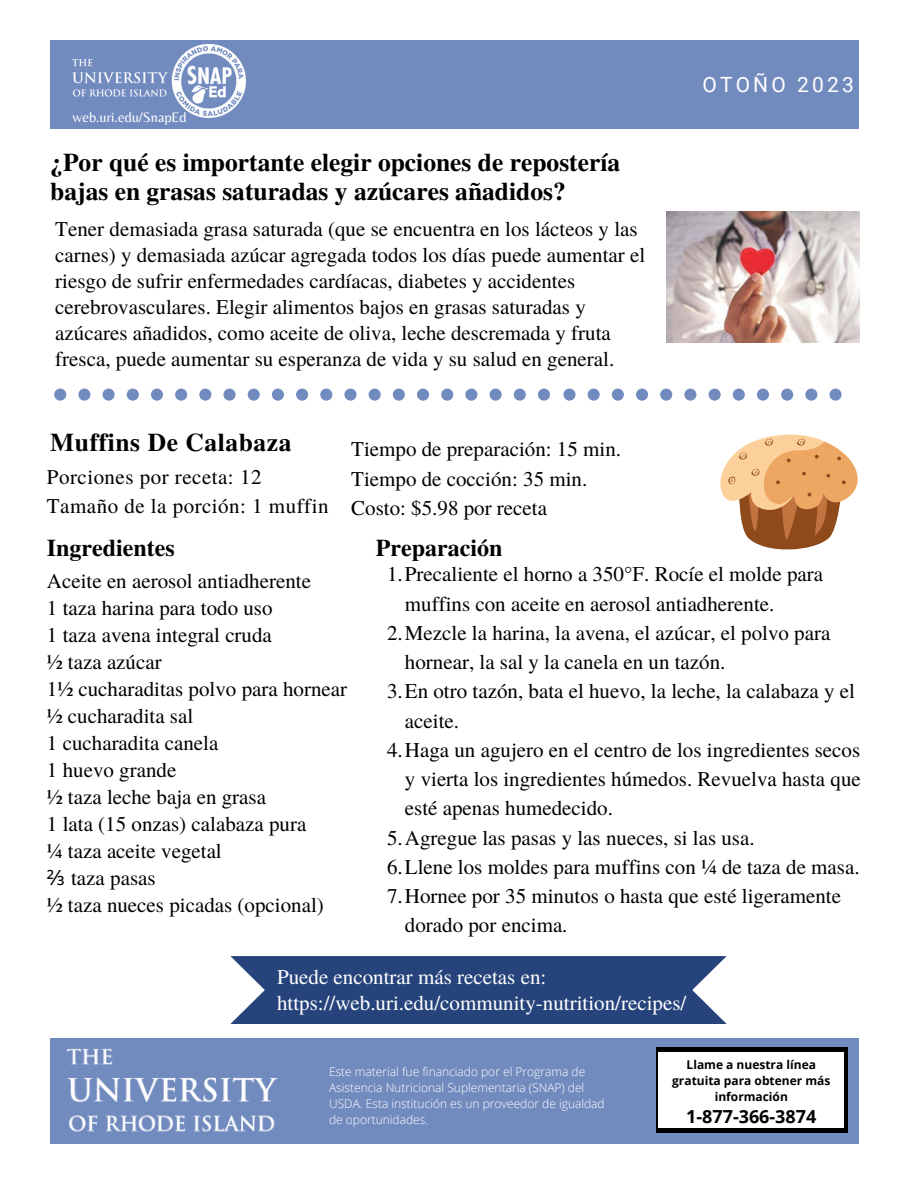
<style>
.page{position:relative;width:918px;height:1188px;background:#fff}
.page>*{position:absolute;margin:0;border:0;box-sizing:border-box;transform-origin:0 0}
.t1{font:700 25.5px/29.2px "Te X Gyre Termes";color:#000}
.t2{font:700 25.5px "Te X Gyre Termes";letter-spacing:.025em;color:#000}
.t3{font:700 24px "Te X Gyre Termes";color:#000}
.t4{font:21px/29.2px "Te X Gyre Termes";color:#000}
.t5{font:21px "Te X Gyre Termes";color:#fff}
.t6{font:21px "Te X Gyre Termes";letter-spacing:.025em;color:#000}
.t7{font:21px "Roboto";letter-spacing:.15em;color:#fff}
.t8{font:700 18px "Open Sans";color:#000}
.t9{font:14.25px "Belleza";color:#fff}
.t10{font:300 12px/16px "Open Sans";color:#fff}
.t11{font:700 12px/16px "Open Sans";color:#000;text-align:center}
.s1{font-family:"Noto Sans"}
</style>
<div class="page">
<div style="left:50px;top:40px;width:809px;height:89px;background:#728bbf"></div>
<div style="left:50px;top:1038px;width:809px;height:106px;background:#728bbf"></div>
<img style="left:68px;top:1048px;width:209px;height:84px">
<div style="left:656px;top:1048px;width:192px;height:85px;background:#000"></div>
<div style="left:658px;top:1052px;width:186px;height:76px;background:#fff"></div>
<svg style="left:54px;top:389px;width:496px;height:12px"></svg>
<svg style="left:563px;top:389px;width:279px;height:12px"></svg>
<svg style="left:230px;top:956px;width:497px;height:68px;background:#365184"></svg>
<img style="left:667px;top:211px;width:192px;height:132px">
<svg style="left:720px;top:434px;width:138px;height:116px"></svg>
<img style="left:73px;top:45px;width:172px;height:73px">
<p class="t9" style="left:73px;top:109px;width:116px">web.uri.edu/SnapEd</p>
<p class="t1" style="left:50px;top:147px;width:571px">¿Por qué es importante elegir opciones de repostería bajas en grasas saturadas y azúcares añadidos?</p>
<p class="t4" style="left:55px;top:215px;width:591px;line-height:25.8px">Tener demasiada grasa saturada (que se encuentra en los lácteos y las carnes) y demasiada azúcar agregada todos los días puede aumentar el riesgo de sufrir enfermedades cardíacas, diabetes y accidentes cerebrovasculares. Elegir alimentos bajos en grasas saturadas y azúcares añadidos, como aceite de oliva, leche descremada y fruta fresca, puede aumentar su esperanza de vida y su salud en general.</p>
<p class="t7" style="left:703px;top:72px;width:153px">OTOÑO 2023</p>
<p class="t2" style="left:50px;top:422px;width:243px">Muffins De Calabaza</p>
<p class="t4" style="left:351px;top:434px;width:271px">Tiempo de preparación: 15 min.</p>
<p class="t4" style="left:351px;top:463px;width:238px">Tiempo de cocción: 35 min.</p>
<p class="t4" style="left:351px;top:493px;width:197px">Costo: $5.98 por receta</p>
<p class="t3" style="left:376px;top:529px;width:128px">Preparación</p>
<p class="t6" style="left:47px;top:461px;width:216px">Porciones por receta: 12</p>
<p class="t6" style="left:47px;top:491px;width:283px">Tamaño de la porción: 1 muffin</p>
<p class="t3" style="left:47px;top:529px;width:129px">Ingredientes</p>
<p class="t4" style="left:47px;top:565px;width:266px">Aceite en aerosol antiadherente</p>
<p class="t4" style="left:47px;top:592px;width:227px">1 taza harina para todo uso</p>
<p class="t4" style="left:47px;top:619px;width:226px">1 taza avena integral cruda</p>
<p class="t4" style="left:47px;top:646px;width:116px">½ taza azúcar</p>
<p class="t4" style="left:47px;top:673px;width:302px">1½ cucharaditas polvo para hornear</p>
<p class="t4" style="left:47px;top:700px;width:148px">½ cucharadita sal</p>
<p class="t4" style="left:47px;top:727px;width:173px">1 cucharadita canela</p>
<p class="t4" style="left:47px;top:754px;width:131px">1 huevo grande</p>
<p class="t4" style="left:47px;top:781px;width:221px">½ taza leche baja en grasa</p>
<p class="t4" style="left:47px;top:808px;width:261px">1 lata (15 onzas) calabaza pura</p>
<p class="t4" style="left:47px;top:835px;width:176px">¼ taza aceite vegetal</p>
<p class="t4" style="left:47px;top:862px;width:110px"><span class="s1">⅔</span> taza pasas</p>
<p class="t4" style="left:47px;top:889px;width:278px">½ taza nueces picadas (opcional)</p>
<p class="t4" style="left:405px;top:559px;width:420px;text-indent:-18px">1.Precaliente el horno a 350°F. Rocíe el molde para muffins con aceite en aerosol antiadherente.</p>
<p class="t4" style="left:405px;top:617px;width:427px;text-indent:-18px">2.Mezcle la harina, la avena, el azúcar, el polvo para hornear, la sal y la canela en un tazón.</p>
<p class="t4" style="left:405px;top:676px;width:452px;text-indent:-18px">3.En otro tazón, bata el huevo, la leche, la calabaza y el aceite.</p>
<p class="t4" style="left:405px;top:734px;width:457px;text-align:justify;text-indent:-18px">4.Haga un agujero en el centro de los ingredientes secos y vierta los ingredientes húmedos. Revuelva hasta que esté apenas humedecido.</p>
<p class="t4" style="left:387px;top:822px;width:369px">5.Agregue las pasas y las nueces, si las usa.</p>
<p class="t4" style="left:387px;top:851px;width:474px">6.Llene los moldes para muffins con ¼ de taza de masa.</p>
<p class="t4" style="left:405px;top:880px;width:438px;text-indent:-18px">7.Hornee por 35 minutos o hasta que esté ligeramente dorado por encima.</p>
<p class="t5" style="left:277px;top:962px;width:271px">Puede encontrar más recetas en:</p>
<p class="t5" style="left:277px;top:988px;width:411px">https://web.uri.edu/community-nutrition/recipes/</p>
<p class="t10" style="left:329px;top:1064px;width:277px">Este material fue financiado por el Programa de Asistencia Nutricional Suplementaria (SNAP) del USDA. Esta institución es un proveedor de igualdad de oportunidades.</p>
<p class="t11" style="left:672px;top:1056px;width:160px">Llame a nuestra línea gratuita para obtener más información</p>
<p class="t8" style="left:686px;top:1104px;width:132px">1-877-366-3874</p>
</div>
